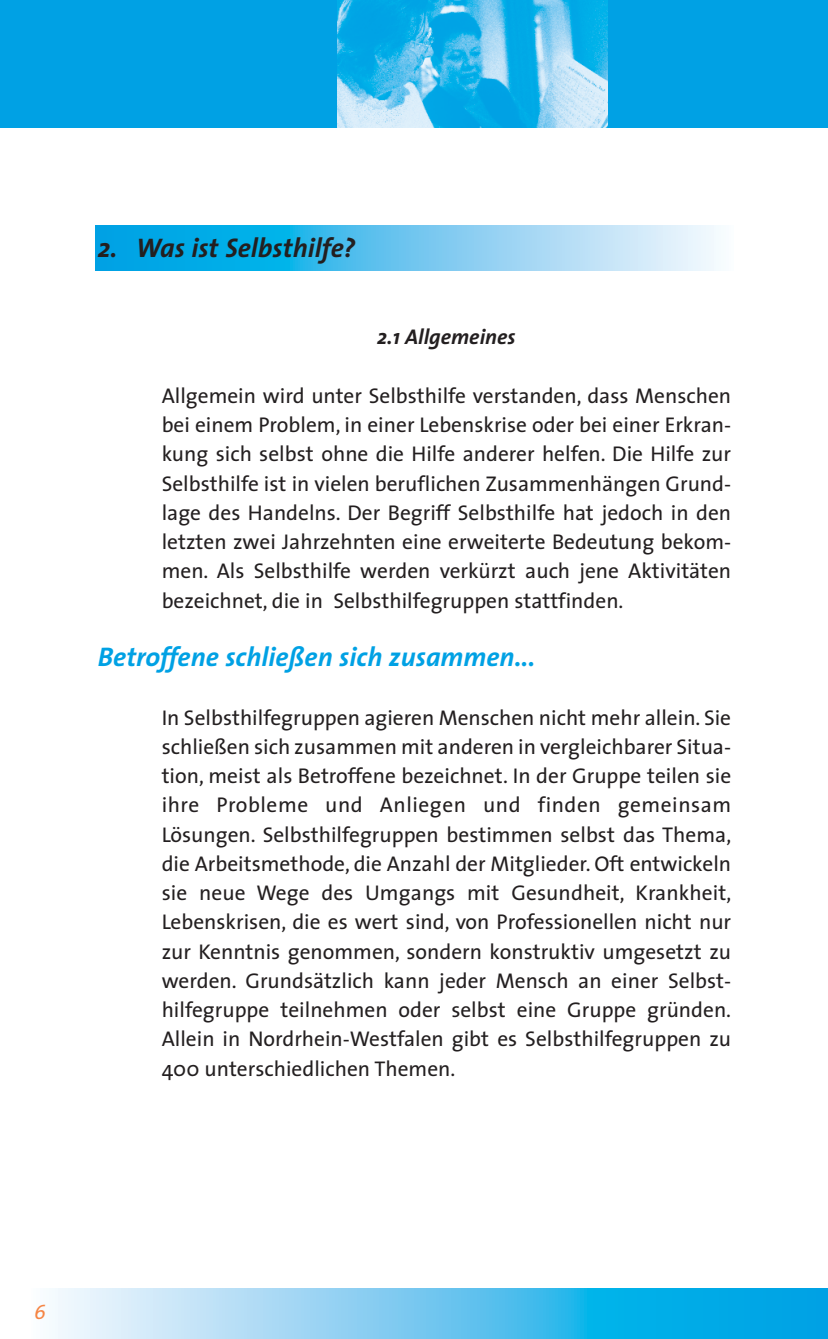
<style>
.page{position:relative;width:828px;height:1339px;background:#fff}
.page>*{position:absolute;margin:0;border:0;box-sizing:border-box;transform-origin:0 0}
.t1{font:italic 700 27px "The Sans";color:#00a1e4}
.t2{font:italic 700 27px "The Sans";color:#231f20}
.t3{font:21.38px/29.2px "The Sans";color:#231f20;text-align:justify}
.t4{font:italic 700 21.38px "The Sans";color:#231f20}
.t5{font:italic 20.25px "The Sans";color:#f58544}
</style>
<div class="page">
<svg style="left:96px;top:226px;width:623px;height:44px;background:#66c7ef"></svg>
<div style="left:0;top:0;width:338px;height:128px;background:#00a1e4"></div>
<div style="left:607px;top:0;width:221px;height:128px;background:#00a1e4"></div>
<svg style="left:52px;top:1288px;width:776px;height:51px;background:#66c7ef"></svg>
<img style="left:337px;top:0;width:271px;height:128px">
<p class="t2" style="left:98px;top:237px;width:259px">2. Was ist Selbsthilfe?</p>
<p class="t4" style="left:377px;top:329px;width:140px">2.1 Allgemeines</p>
<p class="t3" style="left:162px;top:383px;width:571px">Allgemein wird unter Selbsthilfe verstanden, dass Menschen bei einem Problem, in einer Lebenskrise oder bei einer Erkran&shy;kung sich selbst ohne die Hilfe anderer helfen. Die Hilfe zur Selbsthilfe ist in vielen beruflichen Zusammenhängen Grund&shy;lage des Handelns. Der Begriff Selbsthilfe hat jedoch in den letzten zwei Jahrzehnten eine erweiterte Bedeutung bekom&shy;men. Als Selbsthilfe werden verkürzt auch jene Aktivitäten bezeichnet, die in Selbsthilfegruppen stattfinden.</p>
<p class="t1" style="left:98px;top:647px;width:439px">Betroffene schließen sich zusammen...</p>
<p class="t3" style="left:162px;top:705px;width:571px">In Selbsthilfegruppen agieren Menschen nicht mehr allein. Sie schließen sich zusammen mit anderen in vergleichbarer Situa&shy;tion, meist als Betroffene bezeichnet. In der Gruppe teilen sie ihre Probleme und Anliegen und finden gemeinsam Lösungen. Selbsthilfegruppen bestimmen selbst das Thema, die Arbeitsmethode, die Anzahl der Mitglieder. Oft entwickeln sie neue Wege des Umgangs mit Gesundheit, Krankheit, Lebenskrisen, die es wert sind, von Professionellen nicht nur zur Kenntnis genommen, sondern konstruktiv umgesetzt zu werden. Grundsätzlich kann jeder Mensch an einer Selbst&shy;hilfegruppe teilnehmen oder selbst eine Gruppe gründen.<br>Allein in Nordrhein-Westfalen gibt es Selbsthilfegruppen zu 400 unterschiedlichen Themen.</p>
<p class="t5" style="left:34px;top:1304px;width:13px">6</p>
</div>
